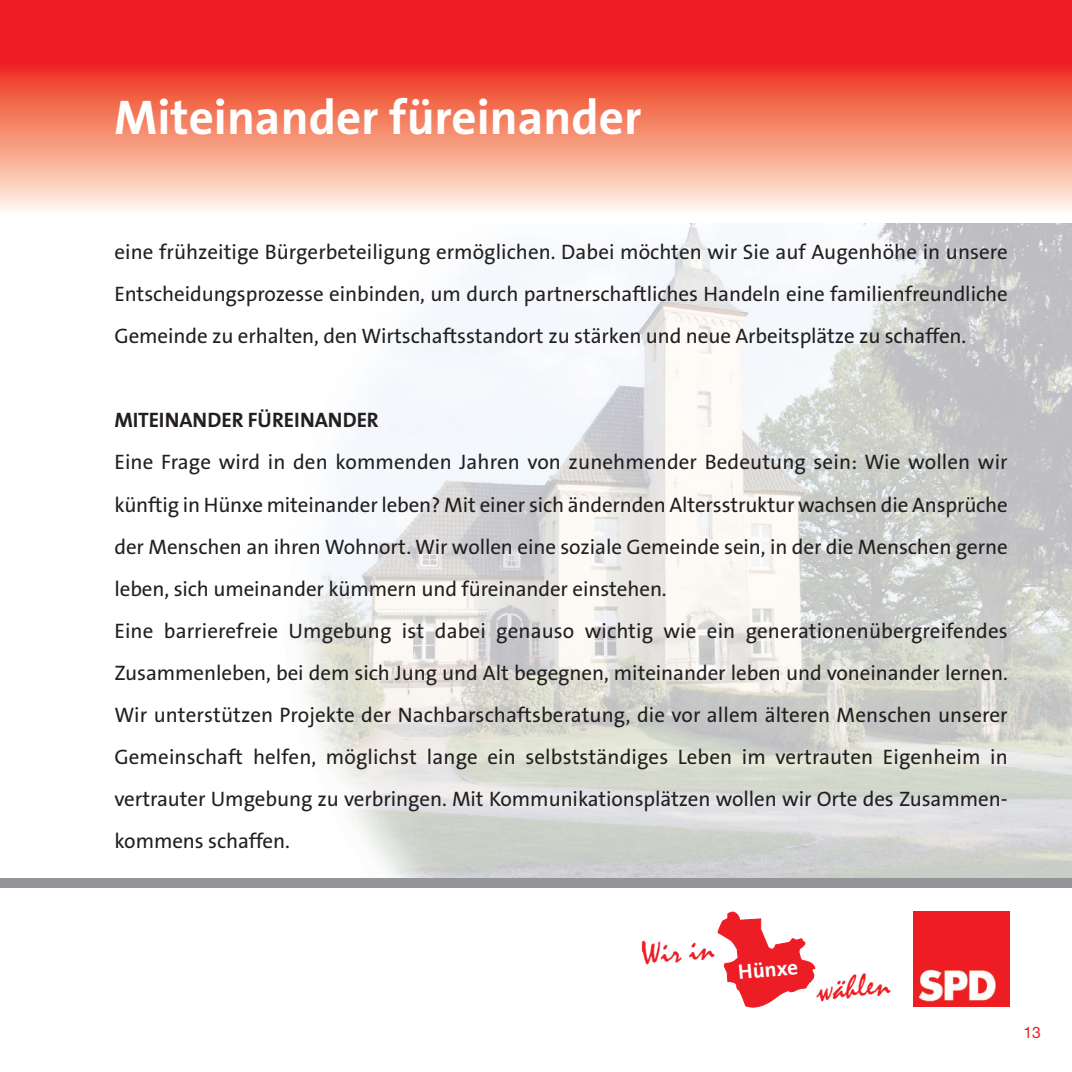
<style>
.page{position:relative;width:1072px;height:1072px;background:#fff}
.page>*{position:absolute;margin:0;border:0;box-sizing:border-box;transform-origin:0 0}
.t1{font:700 49px "SPD2002 The Sans";color:#fff}
.t2{font:33.25px "Mistral";color:#ee1d23}
.t3{font:21px/42px "SPD2002 The Sans";letter-spacing:-.005em;color:#231f20;text-align:justify}
.t4{font:700 21px "SPD2002 The Sans";color:#fff}
.t5{font:15.75px "Helvetica Neue";color:#ee1d23}
.s1{font-weight:700}
</style>
<div class="page">
<img style="left:298px;top:223px;width:773px;height:655px">
<div style="left:0;top:0;width:1071px;height:67px;background:#ee1d23"></div>
<div style="left:0;top:64px;width:1071px;height:149px;background:linear-gradient(to bottom,#ed3016,#fffae7)"></div>
<div style="left:0;top:878px;width:1071px;height:10px;background:#939598"></div>
<svg style="left:717px;top:911px;width:98px;height:96px"></svg>
<img style="left:913px;top:911px;width:96px;height:95px">
<p class="t1" style="left:114px;top:89px;width:529px">Miteinander füreinander</p>
<p class="t3" style="left:114px;top:233px;width:894px">eine frühzeitige Bürgerbeteiligung ermöglichen. Dabei möchten wir Sie auf Augenhöhe in unsere Entscheidungsprozesse einbinden, um durch partnerschaftliches Handeln eine familienfreundliche Gemeinde zu erhalten, den Wirtschaftsstandort zu stärken und neue Arbeitsplätze zu schaffen.</p>
<p class="t3" style="left:114px;top:401px;width:894px;text-align:left"><span class="s1">MITEINANDER FÜREINANDER<br></span>Eine Frage wird in den kommenden Jahren von zunehmender Bedeutung sein: Wie wollen wir künftig in Hünxe miteinander leben? Mit einer sich ändernden Altersstruktur wachsen die Ansprüche der Menschen an ihren Wohnort. Wir wollen eine soziale Gemeinde sein, in der die Menschen gerne leben, sich umeinander kümmern und füreinander einstehen.<br>Eine barrierefreie Umgebung ist dabei genauso wichtig wie ein generationenübergreifendes Zusammenleben, bei dem sich Jung und Alt begegnen, miteinander leben und voneinander lernen.<br>Wir unterstützen Projekte der Nachbarschaftsberatung, die vor allem älteren Menschen unserer Gemeinschaft helfen, möglichst lange ein selbstständiges Leben im vertrauten Eigenheim in vertrauter Umgebung zu verbringen. Mit Kommunikationsplätzen wollen wir Orte des Zusammen&shy;kommens schaffen.</p>
<p class="t2" style="left:640px;top:941px;width:75px;rotate:-5deg">Wir in</p>
<p class="t4" style="left:737px;top:959px;width:61px;rotate:-5deg">Hünxe</p>
<p class="t2" style="left:815px;top:977px;width:75px;rotate:-5deg">wählen</p>
<p class="t5" style="left:1023px;top:1026px;width:19px">13</p>
</div>
